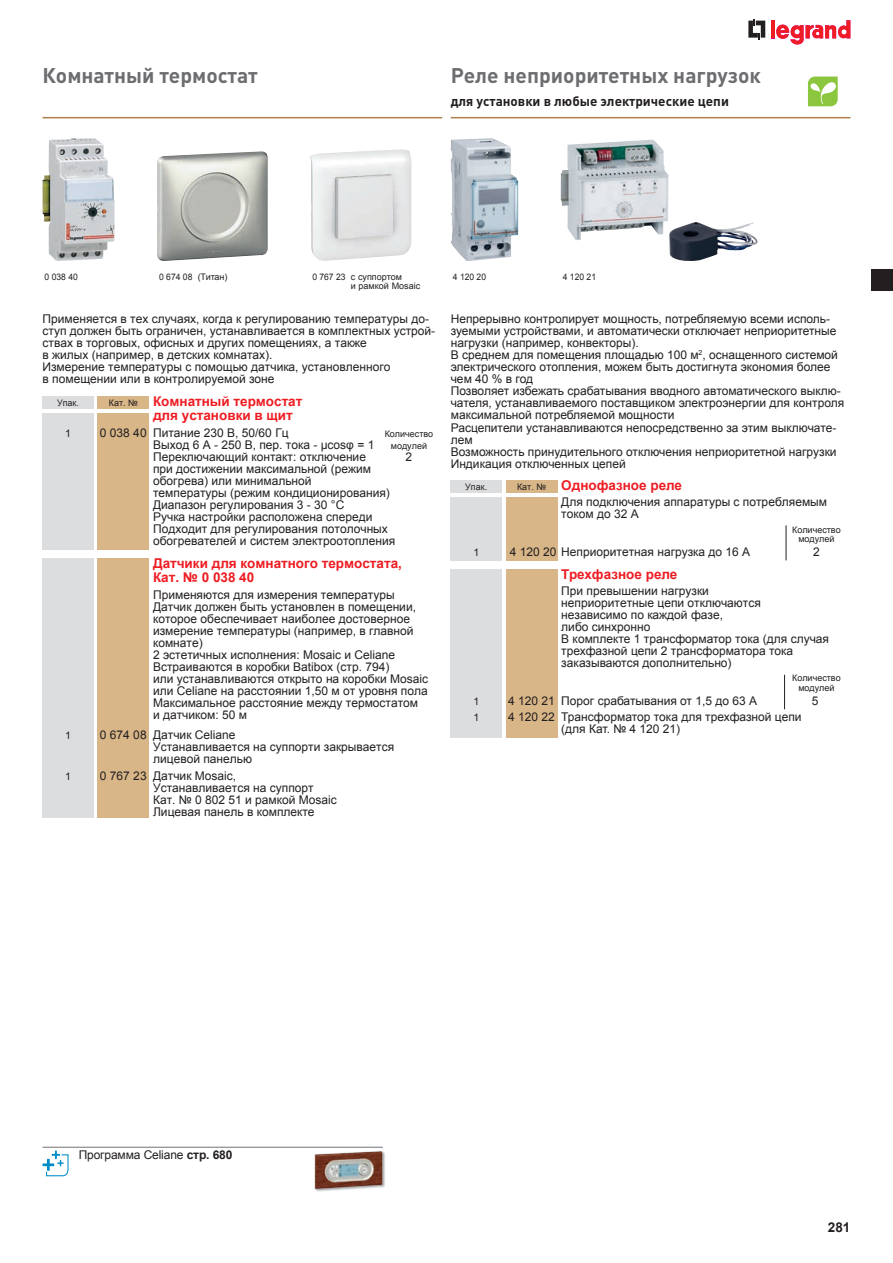
<style>
.page{position:relative;width:893px;height:1263px;background:#fff}
.page>*{position:absolute;margin:0;border:0;box-sizing:border-box;transform-origin:0 0}
.t1{font:700 21px "DIN Pro";color:#6c6d70}
.t2{font:700 13.5px/13.5px "Arial";color:#ee1d23}
.t3{font:700 13.5px "DIN Pro";color:#231f20}
.t4{font:700 13.5px "Arial";color:#231f20}
.t5{font:12px/12px "Arial";color:#231f20}
.t6{font:10.5px "Arial";color:#231f20}
.t7{font:9px/9.6px "Arial";color:#231f20;text-align:center}
.t8{font:9px "Arial";color:#231f20;scale:.95 1}
.s1{font-weight:400;font-size:9px;color:#231f20}
.s2{font-weight:700}
</style>
<div class="page">
<svg style="left:748px;top:19px;width:17px;height:20px"></svg>
<hr style="left:771px;top:20px;width:4px;height:18px;background:#ee1d23">
<svg style="left:776px;top:20px;width:74px;height:25px"></svg>
<img style="left:310px;top:149px;width:101px;height:112px">
<img style="left:43px;top:138px;width:71px;height:123px">
<img style="left:451px;top:138px;width:67px;height:123px">
<img style="left:157px;top:151px;width:111px;height:110px">
<hr style="left:43px;top:117px;width:399px;height:1px;background:#b17e4e">
<hr style="left:451px;top:117px;width:399px;height:1px;background:#b17e4e">
<svg style="left:808px;top:77px;width:30px;height:29px"></svg>
<div style="left:43px;top:413px;width:51px;height:137px;background:#dcdddf"></div>
<div style="left:98px;top:413px;width:51px;height:137px;background:#d8b688"></div>
<div style="left:43px;top:396px;width:51px;height:13px;background:#dcdddf"></div>
<div style="left:98px;top:396px;width:51px;height:13px;background:#d8b688"></div>
<div style="left:98px;top:558px;width:51px;height:260px;background:#d8b688"></div>
<div style="left:43px;top:558px;width:51px;height:260px;background:#dcdddf"></div>
<div style="left:451px;top:497px;width:51px;height:63px;background:#dcdddf"></div>
<div style="left:506px;top:497px;width:51px;height:63px;background:#d8b688"></div>
<div style="left:451px;top:480px;width:51px;height:13px;background:#dcdddf"></div>
<div style="left:506px;top:480px;width:51px;height:13px;background:#d8b688"></div>
<hr style="left:786px;top:525px;width:1px;height:35px;background:#231f20">
<div style="left:451px;top:569px;width:51px;height:169px;background:#dcdddf"></div>
<div style="left:506px;top:569px;width:51px;height:169px;background:#d8b688"></div>
<hr style="left:784px;top:675px;width:1px;height:34px;background:#231f20">
<img style="left:561px;top:140px;width:197px;height:121px">
<hr style="left:43px;top:1147px;width:340px;height:1px;background:#808285">
<svg style="left:43px;top:1151px;width:26px;height:25px"></svg>
<div style="left:315px;top:1151px;width:71px;height:41px;background:#231f20;opacity:.4"></div>
<div style="left:315px;top:1150px;width:67px;height:40px;background:#231f20;opacity:.1"></div>
<img style="left:315px;top:1151px;width:67px;height:38px">
<div style="left:872px;top:269px;width:21px;height:21px;background:#231f20"></div>
<h1 class="t1" style="left:43px;top:61px;width:217px">Комнатный термостат</h1>
<h1 class="t1" style="left:451px;top:61px;width:312px">Реле неприоритетных нагрузок</h1>
<p class="t3" style="left:451px;top:92px;width:280px">для установки в любые электрические цепи</p>
<p class="t8" style="left:159px;top:270px;width:73px">0 674 08 (Титан)</p>
<p class="t8" style="left:45px;top:271px;width:37px">0 038 40</p>
<p class="t7" style="left:351px;top:272px;width:71px;line-height:9px;text-align:left">с суппортом<br>и рамкой Mosaic</p>
<p class="t8" style="left:312px;top:271px;width:37px">0 767 23</p>
<p class="t8" style="left:453px;top:271px;width:37px">4 120 20</p>
<p class="t8" style="left:563px;top:271px;width:37px">4 120 21</p>
<p class="t5" style="left:43px;top:313px;width:394px">Применяется в тех случаях, когда к регулированию температуры до&shy;ступ должен быть ограничен, устанавливается в комплектных устрой&shy;ствах в торговых, офисных и других помещениях, а также<br>в жилых (например, в детских комнатах).<br>Измерение температуры с помощью датчика, установленного<br>в помещении или в контролируемой зоне</p>
<p class="t7" style="left:57px;top:398px;width:24px">Упак.</p>
<p class="t2" style="left:153px;top:395px;width:151px;text-indent:-44px"><span class="s1">Кат. №</span> Комнатный термостат для установки в щит</p>
<p class="t6" style="left:65px;top:427px;width:7px">1</p>
<p class="t5" style="left:100px;top:427px;width:190px">0 038 40 Питание 230 В, 50/60 Гц</p>
<p class="t7" style="left:385px;top:429px;width:50px">Количество</p>
<p class="t5" style="left:153px;top:439px;width:223px">Выход 6 А - 250 В, пер. тока - μcosφ = 1</p>
<p class="t7" style="left:391px;top:441px;width:38px">модулей</p>
<p class="t5" style="left:153px;top:451px;width:214px">Переключающий контакт: отключение</p>
<p class="t5" style="left:406px;top:451px;width:8px">2</p>
<p class="t5" style="left:153px;top:463px;width:244px">при достижении максимальной (режим обогрева) или минимальной<br>температуры (режим кондиционирования)<br>Диапазон регулирования 3 - 30 °C<br>Ручка настройки расположена спереди Подходит для регулирования потолочных обогревателей и систем электроотопления</p>
<p class="t2" style="left:153px;top:557px;width:250px">Датчики для комнатного термостата,<br>Кат. № 0 038 40</p>
<p class="t5" style="left:153px;top:588px;width:276px">Применяются для измерения температуры Датчик должен быть установлен в помещении, которое обеспечивает наиболее достоверное измерение температуры (например, в главной комнате)<br>2 эстетичных исполнения: Mosaic и Celiane Встраиваются в коробки Batibox (стр. 794)<br>или устанавливаются открыто на коробки Mosaic или Celiane на расстоянии 1,50 м от уровня пола Максимальное расстояние между термостатом<br>и датчиком: 50 м</p>
<p class="t6" style="left:65px;top:729px;width:7px">1</p>
<p class="t5" style="left:153px;top:729px;width:243px;text-indent:-53px">0 674 08 Датчик Celiane<br>Устанавливается на суппорти закрывается лицевой панелью</p>
<p class="t6" style="left:65px;top:769px;width:7px">1</p>
<p class="t5" style="left:153px;top:769px;width:185px;text-indent:-53px">0 767 23 Датчик Mosaic,<br>Устанавливается на суппорт<br>Кат. № 0 802 51 и рамкой Mosaic<br>Лицевая панель в комплекте</p>
<p class="t5" style="left:451px;top:313px;width:395px">Непрерывно контролирует мощность, потребляемую всеми исполь&shy;зуемыми устройствами, и автоматически отключает неприоритетные нагрузки (например, конвекторы).<br>В среднем для помещения площадью 100 м<sup>2</sup>, оснащенного системой электрического отопления, можем быть достигнута экономия более чем 40 % в год<br>Позволяет избежать срабатывания вводного автоматического выклю&shy;чателя, устанавливаемого поставщиком электроэнергии для контроля максимальной потребляемой мощности<br>Расцепители устанавливаются непосредственно за этим выключате&shy;лем<br>Возможность принудительного отключения неприоритетной нагрузки Индикация отключенных цепей</p>
<p class="t7" style="left:465px;top:482px;width:24px">Упак.</p>
<p class="t2" style="left:517px;top:479px;width:167px"><span class="s1">Кат. №</span> Однофазное реле</p>
<p class="t5" style="left:561px;top:496px;width:267px">Для подключения аппаратуры с потребляемым током до 32 А</p>
<p class="t7" style="left:792px;top:525px;width:50px">Количество модулей</p>
<p class="t6" style="left:473px;top:546px;width:7px">1</p>
<p class="t5" style="left:510px;top:546px;width:242px">4 120 20 Неприоритетная нагрузка до 16 А</p>
<p class="t5" style="left:813px;top:546px;width:8px">2</p>
<p class="t2" style="left:561px;top:568px;width:118px">Трехфазное реле</p>
<p class="t5" style="left:561px;top:585px;width:269px">При превышении нагрузки<br>неприоритетные цепи отключаются независимо по каждой фазе,<br>либо синхронно<br>В комплекте 1 трансформатор тока (для случая трехфазной цепи 2 трансформатора тока заказываются дополнительно)</p>
<p class="t7" style="left:792px;top:673px;width:50px">Количество модулей</p>
<p class="t6" style="left:473px;top:695px;width:7px">1</p>
<p class="t5" style="left:508px;top:695px;width:250px">4 120 21 Порог срабатывания от 1,5 до 63 А</p>
<p class="t5" style="left:812px;top:695px;width:8px">5</p>
<p class="t6" style="left:473px;top:711px;width:7px">1</p>
<p class="t5" style="left:561px;top:711px;width:242px;text-indent:-53px">4 120 22 Трансформатор тока для трехфазной цепи (для Кат. № 4 120 21)</p>
<p class="t5" style="left:79px;top:1149px;width:155px">Программа Celiane <span class="s2">стр. 680</span></p>
<p class="t4" style="left:828px;top:1219px;width:24px">281</p>
</div>
